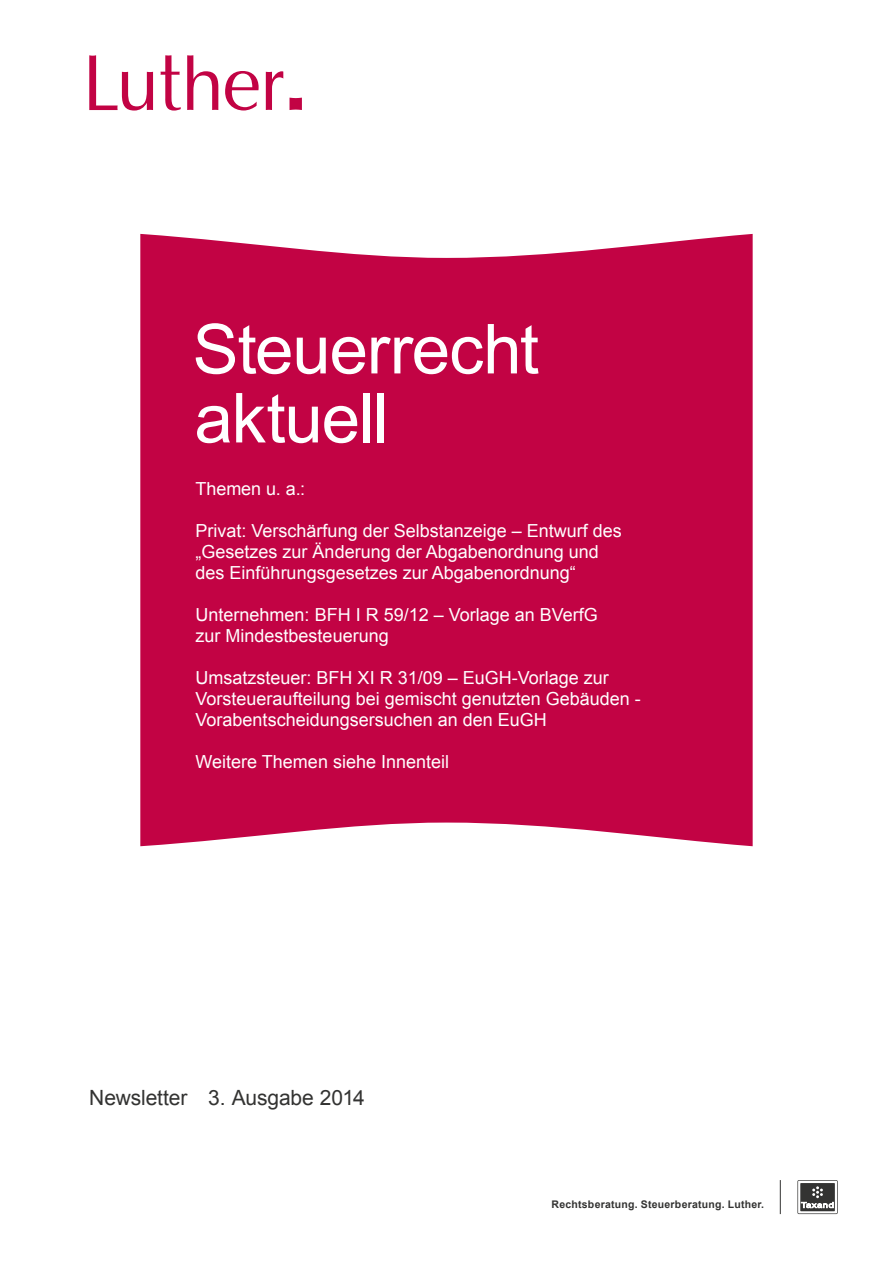
<style>
.page{position:relative;width:893px;height:1263px;background:#fff}
.page>*{position:absolute;margin:0;border:0;box-sizing:border-box;transform-origin:0 0}
.t1{font:69px/69px "Arial";letter-spacing:-.015em;color:#fff}
.t2{font:21px "Arial";letter-spacing:-.005em;color:#333332}
.t3{font:18px/21px "Arial";color:#fff}
.t4{font:700 10.5px "Arial";letter-spacing:.02em;color:#333332}
</style>
<div class="page">
<svg style="left:797px;top:1180px;width:41px;height:34px"></svg>
<hr style="left:780px;top:1180px;width:1px;height:34px;background:#333332">
<div style="left:140px;top:234px;width:613px;height:612px;background:#c20344"></div>
<svg style="left:289px;top:98px;width:13px;height:12px"></svg>
<svg style="left:225px;top:71px;width:34px;height:40px"></svg>
<svg style="left:89px;top:55px;width:64px;height:56px"></svg>
<svg style="left:187px;top:55px;width:31px;height:55px"></svg>
<svg style="left:160px;top:55px;width:21px;height:56px"></svg>
<svg style="left:266px;top:71px;width:17px;height:39px"></svg>
<h1 class="t1" style="left:193px;top:315px;width:348px">Steuerrecht aktuell</h1>
<p class="t3" style="left:196px;top:479px;width:111px">Themen u. a.:</p>
<p class="t3" style="left:196px;top:521px;width:428px">Privat: Verschärfung der Selbstanzeige – Entwurf des „Gesetzes zur Änderung der Abgabenordnung und des Einführungsgesetzes zur Abgabenordnung“</p>
<p class="t3" style="left:196px;top:605px;width:404px">Unternehmen: BFH I R 59/12 – Vorlage an BVerfG zur Mindestbesteuerung</p>
<p class="t3" style="left:196px;top:668px;width:447px">Umsatzsteuer: BFH XI R 31/09 – EuGH-Vorlage zur<br>Vorsteueraufteilung bei gemischt genutzten Gebäuden -<br>Vorabentscheidungsersuchen an den EuGH</p>
<p class="t3" style="left:196px;top:752px;width:255px">Weitere Themen siehe Innenteil</p>
<p class="t2" style="left:89px;top:1083px;width:277px">Newsletter 3. Ausgabe 2014</p>
<p class="t4" style="left:552px;top:1197px;width:214px">Rechtsberatung. Steuerberatung. Luther.</p>
</div>
